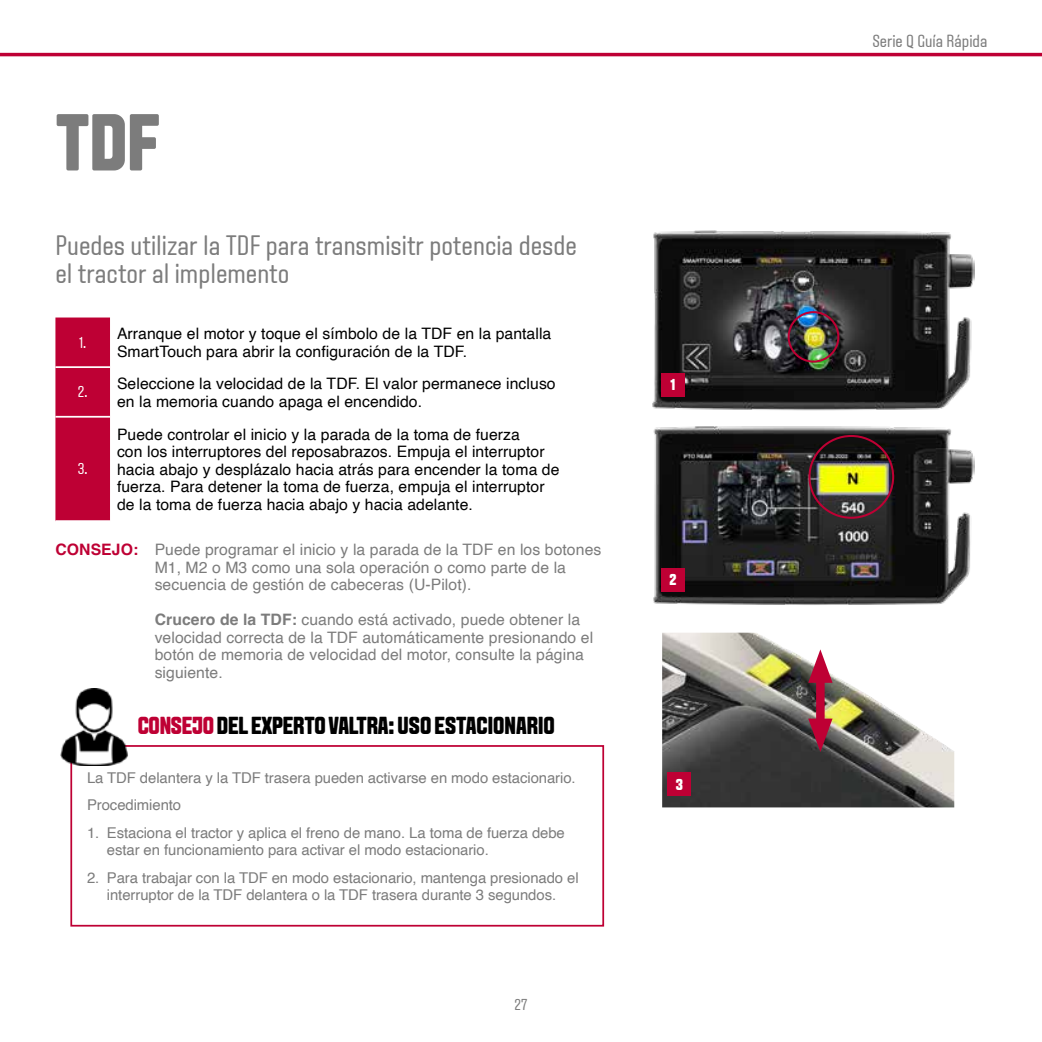
<style>
.page{position:relative;width:1042px;height:1042px;background:#fff}
.page>*{position:absolute;margin:0;border:0;box-sizing:border-box;transform-origin:0 0}
.t1{font:700 80.5px "VALTRA Aveny T 2020 Extra";color:#7c7c7c}
.t2{font:28px/28px "VALTRA Aveny T 2020 Regular";color:#7c7c7c}
.t3{font:700 24.5px "VALTRA Aveny T 2020 Extra";letter-spacing:-.01em;color:#000}
.t4{font:17.5px "VALTRA Aveny T 2020 Regular";color:#7c7c7c}
.t5{font:15.75px/17.5px "Helvetica";letter-spacing:.005em;color:#000}
.t6{font:15.75px/17.5px "Helvetica";letter-spacing:.005em;color:#7c7c7c}
.t7{font:15.75px "VALTRA Aveny T 2020 Regular";color:#fff}
.t8{font:700 15.75px "VALTRA Aveny T 2020 Extra";color:#fff}
.t9{font:15.75px "VALTRA Aveny T 2020 Regular";color:#7c7c7c}
.t10{font:14.88px/17.5px "Helvetica";letter-spacing:-.005em;color:#7c7c7c}
.s1{font-weight:700;color:#be0034}
.s2{font-weight:700}
.s3{color:#be0034}
</style>
<div class="page">
<div style="left:55px;top:317px;width:55px;height:203px;background:#be0034"></div>
<hr style="left:55px;top:366px;width:55px;height:2px;background:#fff">
<hr style="left:55px;top:416px;width:55px;height:2px;background:#fff">
<img style="left:653px;top:230px;width:321px;height:181px">
<img style="left:653px;top:426px;width:321px;height:179px">
<div style="left:661px;top:373px;width:23px;height:23px;background:#be0034"></div>
<div style="left:661px;top:568px;width:23px;height:23px;background:#be0034"></div>
<div style="left:787px;top:311px;width:52px;height:52px;border:2px solid #be0034;border-radius:50%"></div>
<div style="left:808px;top:435px;width:86px;height:84px;border:2px solid #be0034;border-radius:50%"></div>
<img style="left:662px;top:633px;width:292px;height:174px">
<div style="left:668px;top:773px;width:23px;height:23px;background:#be0034"></div>
<div style="left:816px;top:669px;width:8px;height:63px;background:#be0034"></div>
<svg style="left:808px;top:649px;width:24px;height:34px"></svg>
<svg style="left:808px;top:718px;width:24px;height:34px"></svg>
<div style="left:70px;top:745px;width:534px;height:181px;border:2px solid #be0034"></div>
<img style="left:60px;top:688px;width:72px;height:77px">
<hr style="left:0;top:53px;width:1042px;height:3px;background:#be0034">
<h1 class="t1" style="left:55px;top:90px;width:106px">TDF</h1>
<h2 class="t2" style="left:55px;top:230px;width:523px">Puedes utilizar la TDF para transmisitr potencia desde el tractor al implemento</h2>
<p class="t7" style="left:79px;top:332px;width:9px">1.</p>
<p class="t5" style="left:117px;top:326px;width:436px">Arranque el motor y toque el símbolo de la TDF en la pantalla<br>SmartTouch para abrir la configuración de la TDF.</p>
<p class="t7" style="left:78px;top:382px;width:11px">2.</p>
<p class="t5" style="left:117px;top:375px;width:440px">Seleccione la velocidad de la TDF. El valor permanece incluso en la memoria cuando apaga el encendido.</p>
<p class="t5" style="left:117px;top:426px;width:444px">Puede controlar el inicio y la parada de la toma de fuerza<br>con los interruptores del reposabrazos. Empuja el interruptor hacia abajo y desplázalo hacia atrás para encender la toma de fuerza. Para detener la toma de fuerza, empuja el interruptor de la toma de fuerza hacia abajo y hacia adelante.</p>
<p class="t6" style="left:155px;top:541px;width:448px;text-indent:-99px"><span class="s1">CONSEJO:</span> Puede programar el inicio y la parada de la TDF en los botones<br>M1, M2 o M3 como una sola operación o como parte de la secuencia de gestión de cabeceras (U-Pilot).</p>
<p class="t6" style="left:155px;top:611px;width:440px"><span class="s2">Crucero de la TDF:</span> cuando está activado, puede obtener la velocidad correcta de la TDF automáticamente presionando el botón de memoria de velocidad del motor, consulte la página siguiente.</p>
<p class="t7" style="left:78px;top:459px;width:11px">3.</p>
<h3 class="t3" style="left:138px;top:709px;width:419px"><span class="s3">CONSEJO</span> DEL EXPERTO VALTRA: USO ESTACIONARIO</h3>
<p class="t10" style="left:87px;top:764px;width:490px;line-height:27.5px">La TDF delantera y la TDF trasera pueden activarse en modo estacionario.<br>Procedimiento</p>
<p class="t10" style="left:107px;top:824px;width:459px;text-indent:-20px">1. Estaciona el tractor y aplica el freno de mano. La toma de fuerza debe estar en funcionamiento para activar el modo estacionario.</p>
<p class="t10" style="left:87px;top:869px;width:493px;text-align:center">2. Para trabajar con la TDF en modo estacionario, mantenga presionado el interruptor de la TDF delantera o la TDF trasera durante 3 segundos.</p>
<p class="t9" style="left:514px;top:994px;width:14px">27</p>
<p class="t8" style="left:670px;top:374px;width:6px">1</p>
<p class="t8" style="left:669px;top:569px;width:9px">2</p>
<p class="t8" style="left:676px;top:774px;width:9px">3</p>
<p class="t4" style="left:872px;top:29px;width:117px">Serie Q Guía Rápida</p>
</div>
